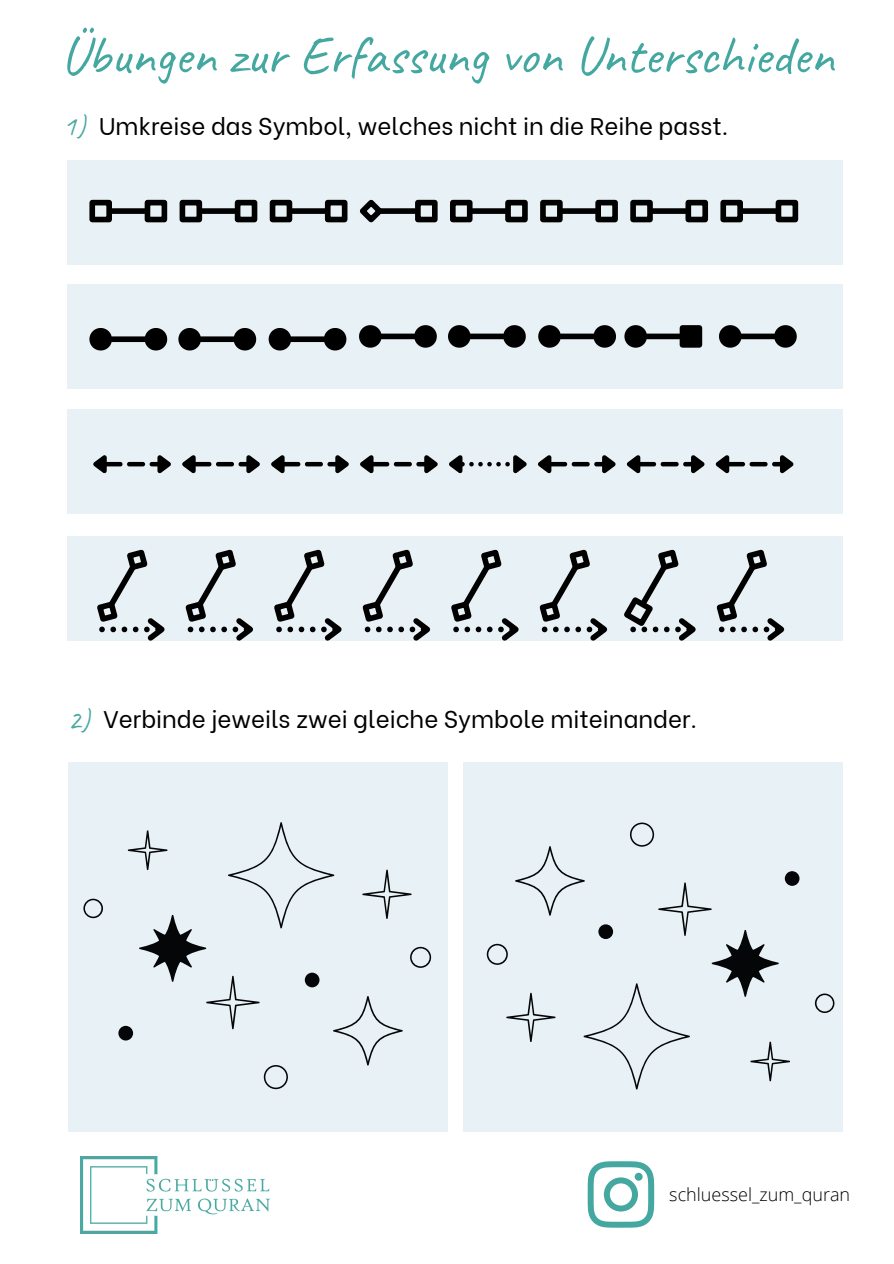
<style>
.page{position:relative;width:894px;height:1264px;background:#fff}
.page>*{position:absolute;margin:0;border:0;box-sizing:border-box;transform-origin:0 0}
.t1{font:54px "Caveat";color:#44a8a1}
.t2{font:28.5px "Caveat";color:#4ca8a1}
.t3{font:24px "Be Vietnam";color:#000}
.t4{font:300 18px "Open Sans";color:#000}
</style>
<div class="page">
<svg style="left:587px;top:1161px;width:67px;height:66px"></svg>
<div style="left:634px;top:1172px;width:8px;height:8px;background:#44a8a1;border-radius:50%"></div>
<div style="left:68px;top:160px;width:774px;height:105px;background:#e8f1f5"></div>
<div style="left:68px;top:284px;width:774px;height:104px;background:#e8f1f5"></div>
<div style="left:68px;top:409px;width:774px;height:104px;background:#e8f1f5"></div>
<div style="left:68px;top:536px;width:774px;height:104px;background:#e8f1f5"></div>
<div style="left:68px;top:762px;width:379px;height:370px;background:#e8f1f5"></div>
<img style="left:80px;top:1156px;width:189px;height:77px">
<div style="left:112px;top:208px;width:33px;height:6px;background:#000"></div>
<div style="left:89px;top:200px;width:23px;height:22px;border:6px solid #000"></div>
<div style="left:145px;top:200px;width:22px;height:22px;border:6px solid #000"></div>
<div style="left:112px;top:336px;width:33px;height:6px;background:#000"></div>
<svg style="left:89px;top:328px;width:27px;height:23px"></svg>
<div style="left:201px;top:336px;width:32px;height:6px;background:#000"></div>
<svg style="left:141px;top:328px;width:64px;height:23px"></svg>
<div style="left:291px;top:336px;width:33px;height:6px;background:#000"></div>
<svg style="left:230px;top:328px;width:65px;height:23px"></svg>
<div style="left:381px;top:333px;width:33px;height:6px;background:#000"></div>
<svg style="left:320px;top:325px;width:65px;height:26px"></svg>
<div style="left:470px;top:333px;width:33px;height:6px;background:#000"></div>
<svg style="left:410px;top:325px;width:64px;height:23px"></svg>
<div style="left:560px;top:333px;width:33px;height:6px;background:#000"></div>
<svg style="left:499px;top:325px;width:65px;height:23px"></svg>
<div style="left:646px;top:333px;width:33px;height:6px;background:#000"></div>
<svg style="left:589px;top:325px;width:61px;height:23px"></svg>
<div style="left:682px;top:328px;width:17px;height:17px;background:#000"></div>
<div style="left:679px;top:325px;width:23px;height:23px;border:6px solid #000"></div>
<div style="left:741px;top:333px;width:33px;height:6px;background:#000"></div>
<svg style="left:719px;top:325px;width:26px;height:23px"></svg>
<svg style="left:770px;top:325px;width:27px;height:23px"></svg>
<div style="left:202px;top:208px;width:33px;height:6px;background:#000"></div>
<div style="left:179px;top:200px;width:23px;height:22px;border:6px solid #000"></div>
<div style="left:235px;top:200px;width:22px;height:22px;border:6px solid #000"></div>
<div style="left:292px;top:208px;width:33px;height:6px;background:#000"></div>
<div style="left:269px;top:200px;width:23px;height:22px;border:6px solid #000"></div>
<div style="left:325px;top:200px;width:22px;height:22px;border:6px solid #000"></div>
<div style="left:379px;top:208px;width:36px;height:6px;background:#000"></div>
<svg style="left:359px;top:199px;width:28px;height:24px"></svg>
<div style="left:415px;top:200px;width:22px;height:22px;border:6px solid #000"></div>
<div style="left:472px;top:208px;width:33px;height:6px;background:#000"></div>
<div style="left:450px;top:200px;width:22px;height:22px;border:6px solid #000"></div>
<div style="left:505px;top:200px;width:22px;height:22px;border:6px solid #000"></div>
<div style="left:562px;top:208px;width:33px;height:6px;background:#000"></div>
<div style="left:540px;top:200px;width:22px;height:22px;border:6px solid #000"></div>
<div style="left:595px;top:200px;width:22px;height:22px;border:6px solid #000"></div>
<div style="left:652px;top:208px;width:33px;height:6px;background:#000"></div>
<div style="left:630px;top:200px;width:22px;height:22px;border:6px solid #000"></div>
<div style="left:685px;top:200px;width:22px;height:22px;border:6px solid #000"></div>
<div style="left:742px;top:208px;width:33px;height:6px;background:#000"></div>
<div style="left:720px;top:200px;width:22px;height:22px;border:6px solid #000"></div>
<div style="left:775px;top:200px;width:23px;height:22px;border:6px solid #000"></div>
<svg style="left:93px;top:455px;width:701px;height:19px"></svg>
<svg style="left:85px;top:549px;width:528px;height:92px"></svg>
<svg style="left:619px;top:549px;width:171px;height:92px"></svg>
<div style="left:463px;top:762px;width:379px;height:370px;background:#e8f1f5"></div>
<svg style="left:83px;top:822px;width:348px;height:267px"></svg>
<svg style="left:486px;top:822px;width:348px;height:267px"></svg>
<p class="t1" style="left:61px;top:21px;width:774px">Übungen zur Erfassung von Unterschieden</p>
<p class="t2" style="left:63px;top:108px;width:24px">1)</p>
<p class="t3" style="left:99px;top:106px;width:630px">Umkreise das Symbol, welches nicht in die Reihe passt.</p>
<p class="t2" style="left:68px;top:701px;width:24px">2)</p>
<p class="t3" style="left:104px;top:699px;width:595px">Verbinde jeweils zwei gleiche Symbole miteinander.</p>
<p class="t4" style="left:669px;top:1182px;width:182px">schluessel_zum_quran</p>
</div>
